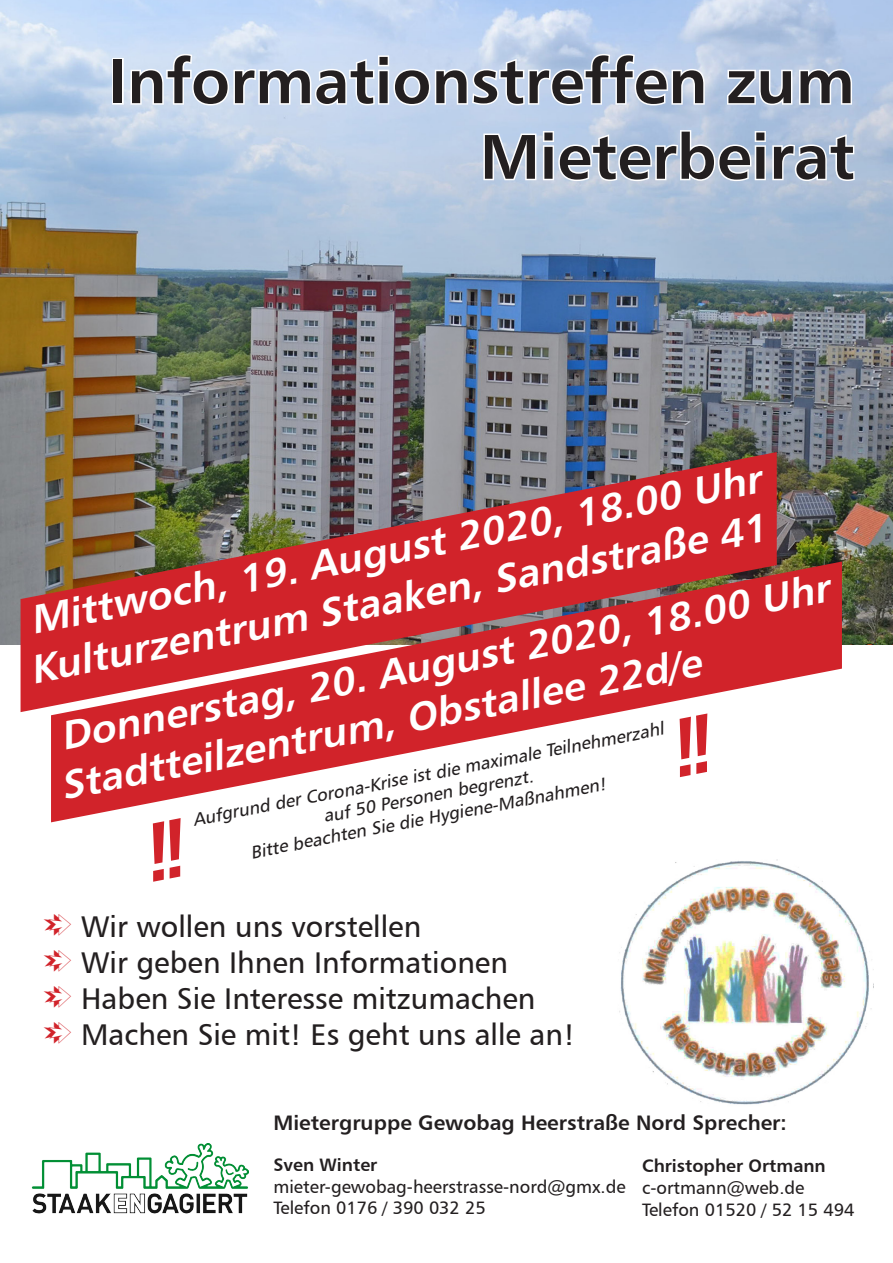
<style>
.page{position:relative;width:893px;height:1263px;background:#fff}
.page>*{position:absolute;margin:0;border:0;box-sizing:border-box;transform-origin:0 0}
.t1{font:63px/75.6px "Humanist 777 BT Bold B";color:#231f20;text-align:right}
.t2{font:italic 40.5px/48.6px "Humanist 777 BT Bold B";color:#fff}
.t3{font:30px/36px "Humanist 777 BT Roman B";color:#231f20}
.t4{font:21px "Humanist 777 BT Bold B";color:#231f20}
.t5{font:italic 18px "Humanist 777 BT Roman B";color:#231f20}
.t6{font:18px/21.6px "Humanist 777 BT Roman B";color:#231f20}
.t7{font:18px "Humanist 777 BT Bold B";color:#231f20}
.s1{font-family:"Arrows 2";color:#d1232a}
</style>
<div class="page">
<img style="left:0;top:0;width:893px;height:644px">
<div style="left:112px;top:58px;width:12px;height:47px;border:3px solid #fff"></div>
<svg style="left:129px;top:52px;width:727px;height:161px;background:#c4d3e8"></svg>
<img style="left:21px;top:452px;width:756px;height:260px">
<svg style="left:51px;top:561px;width:791px;height:261px;fill:#d1232a"></svg>
<img style="left:619px;top:859px;width:253px;height:246px">
<img style="left:31px;top:1144px;width:217px;height:70px">
<svg style="left:153px;top:818px;width:28px;height:4px"></svg>
<svg style="left:680px;top:713px;width:27px;height:64px"></svg>
<h1 class="t1" style="left:109px;top:42px;width:747px">Informationstreffen zum<br>Mieterbeirat</h1>
<p class="t2" style="left:16px;top:597px;width:754px;rotate:-11deg">Mittwoch, 19. August 2020, 18.00 Uhr<br>Kulturzentrum Staaken, Sandstraße 41</p>
<p class="t2" style="left:47px;top:713px;width:793px;rotate:-11deg">Donnerstag, 20. August 2020, 18.00 Uhr<br>Stadtteilzentrum, Obstallee 22d/e</p>
<p class="t5" style="left:191px;top:809px;width:481px;rotate:-11deg">Aufgrund der Corona-Krise ist die maximale Teilnehmerzahl</p>
<p class="t5" style="left:321px;top:805px;width:215px;rotate:-11deg">auf 50 Personen begrenzt.</p>
<p class="t5" style="left:249px;top:841px;width:363px;rotate:-11deg">Bitte beachten Sie die Hygiene-Maßnahmen!</p>
<p class="t3" style="left:43px;top:907px;width:534px"><span class="s1">E</span> Wir wollen uns vorstellen<br><span class="s1">E</span> Wir geben Ihnen Informationen<br><span class="s1">E</span> Haben Sie Interesse mitzumachen<br><span class="s1">E</span> Machen Sie mit! Es geht uns alle an!</p>
<p class="t4" style="left:274px;top:1109px;width:515px">Mietergruppe Gewobag Heerstraße Nord Sprecher:</p>
<p class="t7" style="left:274px;top:1153px;width:105px">Sven Winter</p>
<p class="t6" style="left:274px;top:1175px;width:354px">mieter-gewobag-heerstrasse-nord@gmx.de<br>Telefon 0176 / 390 032 25</p>
<p class="t7" style="left:642px;top:1155px;width:185px">Christopher Ortmann</p>
<p class="t6" style="left:642px;top:1177px;width:214px">c-ortmann@web.de<br>Telefon 01520 / 52 15 494</p>
</div>
